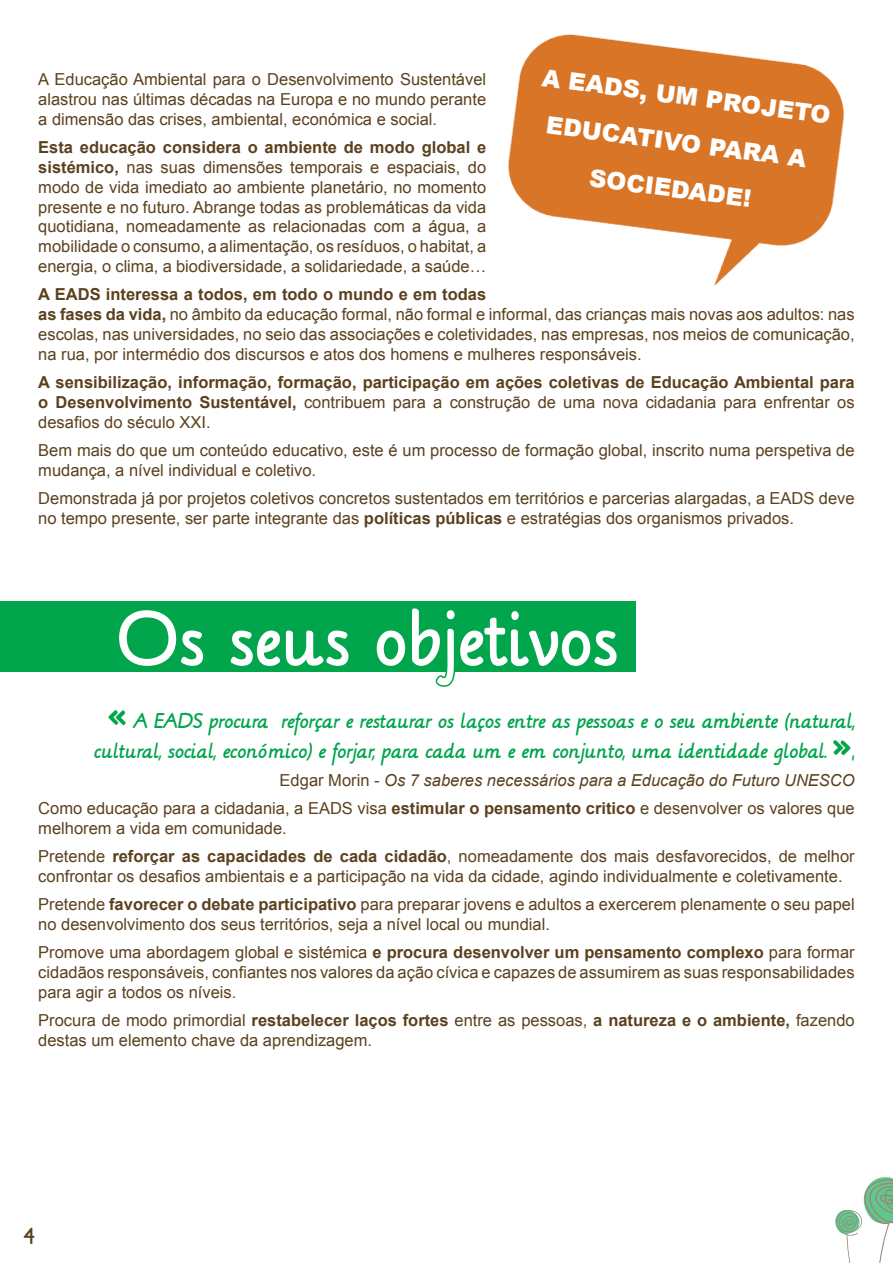
<style>
.page{position:relative;width:893px;height:1263px;background:#fff}
.page>*{position:absolute;margin:0;border:0;box-sizing:border-box;transform-origin:0 0}
.t1{font:60px "Lilly";color:#fff}
.t2{font:37.5px "Lilly";color:#00a54c}
.t3{font:900 24px/46.5px "Arial";color:#fff;text-align:center}
.t4{font:18px "Lilly";color:#5b411e}
.t5{font:16.5px/19.8px "Arial";color:#5b411e}
.t6{font:700 16.5px/19.8px "Arial";color:#5b411e;text-align:justify}
.t7{font:italic 16.5px/30px "Lilly";letter-spacing:-.025em;color:#00a54c}
.t8{font:italic 16.5px "Arial";color:#5b411e}
.t9{font:16.5px "Lilly";color:#00a54c}
.s1{font-weight:700}
.s2{font-weight:400}
.s3{font-style:normal}
</style>
<div class="page">
<div style="left:0;top:602px;width:636px;height:70px;background:#00a54c"></div>
<svg style="left:116px;top:601px;width:241px;height:1px"></svg>
<svg style="left:435px;top:672px;width:20px;height:15px"></svg>
<img style="left:508px;top:34px;width:337px;height:252px">
<svg style="left:835px;top:1177px;width:58px;height:86px"></svg>
<p class="t3" style="left:545px;top:55px;width:292px;rotate:7deg">A EADS, UM PROJETO<br>EDUCATIVO PARA A<br>SOCIEDADE!</p>
<p class="t5" style="left:38px;top:70px;width:449px;text-align:justify">A Educação Ambiental para o Desenvolvimento Sustentável alastrou nas últimas décadas na Europa e no mundo perante a dimensão das crises, ambiental, económica e social.</p>
<p class="t5" style="left:38px;top:138px;width:449px;text-align:justify"><span class="s1">Esta educação considera o ambiente de modo global e sistémico,</span> nas suas dimensões temporais e espaciais, do modo de vida imediato ao ambiente planetário, no momento presente e no futuro. Abrange todas as problemáticas da vida quotidiana, nomeadamente as relacionadas com a água, a mobilidade o consumo, a alimentação, os resíduos, o habitat, a energia, o clima, a biodiversidade, a solidariedade, a saúde…</p>
<p class="t5" style="left:38px;top:285px;width:818px"><span class="s1">A EADS interessa a todos, em todo o mundo e em todas<br>as fases da vida,</span> no âmbito da educação formal, não formal e informal, das crianças mais novas aos adultos: nas escolas, nas universidades, no seio das associações e coletividades, nas empresas, nos meios de comunicação, na rua, por intermédio dos discursos e atos dos homens e mulheres responsáveis.</p>
<p class="t6" style="left:38px;top:373px;width:818px">A sensibilização, informação, formação, participação em ações coletivas de Educação Ambiental para o Desenvolvimento Sustentável, <span class="s2">contribuem para a construção de uma nova cidadania para enfrentar os desafios do século XXI.</span></p>
<p class="t5" style="left:38px;top:440px;width:818px">Bem mais do que um conteúdo educativo, este é um processo de formação global, inscrito numa perspetiva de mudança, a nível individual e coletivo.</p>
<p class="t5" style="left:38px;top:489px;width:818px">Demonstrada já por projetos coletivos concretos sustentados em territórios e parcerias alargadas, a EADS deve no tempo presente, ser parte integrante das <span class="s1">políticas públicas</span> e estratégias dos organismos privados.</p>
<p class="t1" style="left:117px;top:590px;width:504px">Os seus objetivos</p>
<p class="t2" style="left:108px;top:681px;width:21px">«</p>
<p class="t7" style="left:94px;top:706px;width:768px;text-indent:40px">A EADS procura reforçar e restaurar os laços entre as pessoas e o seu ambiente (natural, cultural, social, económico) e forjar, para cada um e em conjunto, uma identidade global.</p>
<p class="t2" style="left:833px;top:711px;width:21px">»</p>
<p class="t9" style="left:852px;top:737px;width:4px">,</p>
<p class="t8" style="left:280px;top:769px;width:576px"><span class="s3">Edgar Morin -</span> Os 7 saberes necessários para a Educação do Futuro UNESCO</p>
<p class="t5" style="left:38px;top:799px;width:818px">Como educação para a cidadania, a EADS visa <span class="s1">estimular o pensamento critico</span> e desenvolver os valores que melhorem a vida em comunidade.</p>
<p class="t5" style="left:38px;top:847px;width:818px">Pretende <span class="s1">reforçar as capacidades de cada cidadão</span>, nomeadamente dos mais desfavorecidos, de melhor confrontar os desafios ambientais e a participação na vida da cidade, agindo individualmente e coletivamente.</p>
<p class="t5" style="left:38px;top:895px;width:818px">Pretende <span class="s1">favorecer o debate participativo</span> para preparar jovens e adultos a exercerem plenamente o seu papel no desenvolvimento dos seus territórios, seja a nível local ou mundial.</p>
<p class="t5" style="left:38px;top:943px;width:818px;text-align:justify">Promove uma abordagem global e sistémica <span class="s1">e procura desenvolver um pensamento complexo</span> para formar cidadãos responsáveis, confiantes nos valores da ação cívica e capazes de assumirem as suas responsabilidades para agir a todos os níveis.</p>
<p class="t5" style="left:38px;top:1011px;width:818px">Procura de modo primordial <span class="s1">restabelecer laços fortes</span> entre as pessoas, <span class="s1">a natureza e o ambiente,</span> fazendo destas um elemento chave da aprendizagem.</p>
<p class="t4" style="left:24px;top:1221px;width:12px">4</p>
</div>
